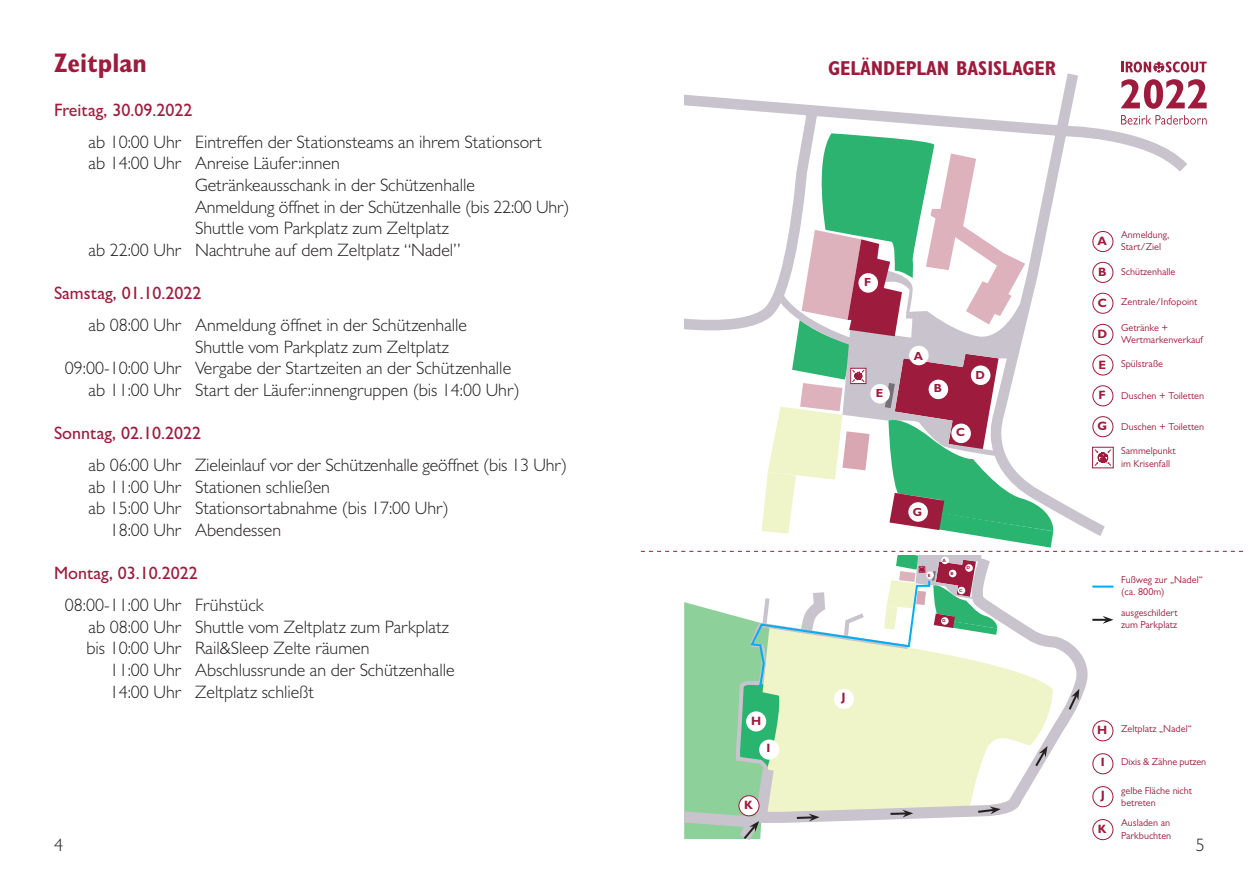
<style>
.page{position:relative;width:1259px;height:893px;background:#fff}
.page>*{position:absolute;margin:0;border:0;box-sizing:border-box;transform-origin:0 0}
.t1{font:700 condensed 27px "Gill Sans MT Pro";color:#9d1c3d}
.t2{font:700 condensed 20.25px "Gill Sans MT Pro";color:#9d1c3d}
.t3{font:300 18px/21.6px "Gill Sans MT Pro";color:#231f20}
.t4{font:500 18px "Gill Sans MT Pro";color:#9d1c3d}
.t5{font:700 12.15px "Gill Sans MT Pro";color:#9d1c3d}
.t6{font:700 11.85px "Gill Sans MT Pro";color:#9d1c3d}
.t7{font:10.05px/12.1px "Gill Sans MT Pro";color:#9d1c3d}
.t8{font:700 4.5px "Gill Sans MT Pro";color:#9d1c3d}
</style>
<div class="page">
<svg style="left:684px;top:73px;width:438px;height:60px"></svg>
<svg style="left:1121px;top:79px;width:85px;height:30px"></svg>
<svg style="left:1121px;top:62px;width:85px;height:11px"></svg>
<svg style="left:1121px;top:115px;width:85px;height:10px"></svg>
<svg style="left:641px;top:133px;width:602px;height:708px"></svg>
<h1 class="t1" style="left:54px;top:47px;width:94px">Zeitplan</h1>
<p class="t4" style="left:54px;top:99px;width:140px">Freitag, 30.09.2022</p>
<p class="t3" style="left:89px;top:131px;width:455px">ab 10:00 Uhr Eintreffen der Stationsteams an ihrem Stationsort</p>
<p class="t3" style="left:89px;top:152px;width:253px">ab 14:00 Uhr Anreise Läufer:innen</p>
<p class="t3" style="left:195px;top:174px;width:281px">Getränkeausschank in der Schützenhalle</p>
<p class="t3" style="left:195px;top:195px;width:376px">Anmeldung öffnet in der Schützenhalle (bis 22:00 Uhr)</p>
<p class="t3" style="left:195px;top:217px;width:255px">Shuttle vom Parkplatz zum Zeltplatz</p>
<p class="t3" style="left:89px;top:239px;width:373px">ab 22:00 Uhr Nachtruhe auf dem Zeltplatz “Nadel”</p>
<p class="t4" style="left:54px;top:282px;width:149px">Samstag, 01.10.2022</p>
<p class="t3" style="left:89px;top:314px;width:380px">ab 08:00 Uhr Anmeldung öffnet in der Schützenhalle</p>
<p class="t3" style="left:195px;top:335px;width:255px">Shuttle vom Parkplatz zum Zeltplatz</p>
<p class="t3" style="left:65px;top:357px;width:448px">09:00-10:00 Uhr Vergabe der Startzeiten an der Schützenhalle</p>
<p class="t3" style="left:89px;top:379px;width:433px">ab 11:00 Uhr Start der Läufer:innengruppen (bis 14:00 Uhr)</p>
<p class="t4" style="left:54px;top:422px;width:148px">Sonntag, 02.10.2022</p>
<p class="t3" style="left:89px;top:454px;width:480px">ab 06:00 Uhr Zieleinlauf vor der Schützenhalle geöffnet (bis 13 Uhr)</p>
<p class="t3" style="left:89px;top:476px;width:243px">ab 11:00 Uhr Stationen schließen</p>
<p class="t3" style="left:89px;top:497px;width:362px">ab 15:00 Uhr Stationsortabnahme (bis 17:00 Uhr)</p>
<p class="t3" style="left:110px;top:519px;width:173px">18:00 Uhr Abendessen</p>
<p class="t4" style="left:54px;top:562px;width:145px">Montag, 03.10.2022</p>
<p class="t3" style="left:86px;top:594px;width:364px;text-indent:-22px">08:00-11:00 Uhr Frühstück<br>ab 08:00 Uhr Shuttle vom Zeltplatz zum Parkplatz bis 10:00 Uhr Rail&amp;Sleep Zelte räumen</p>
<p class="t3" style="left:110px;top:659px;width:346px">11:00 Uhr Abschlussrunde an der Schützenhalle<br>14:00 Uhr Zeltplatz schließt</p>
<p class="t2" style="left:828px;top:56px;width:229px">GELÄNDEPLAN BASISLAGER</p>
<p class="t5" style="left:751px;top:713px;width:12px">H</p>
<p class="t5" style="left:766px;top:740px;width:5px">I</p>
<p class="t6" style="left:864px;top:275px;width:9px">F</p>
<p class="t6" style="left:876px;top:385px;width:9px">E</p>
<p class="t5" style="left:841px;top:689px;width:6px">J</p>
<p class="t6" style="left:914px;top:348px;width:11px">A</p>
<p class="t6" style="left:934px;top:381px;width:10px">B</p>
<p class="t6" style="left:975px;top:368px;width:11px">D</p>
<p class="t6" style="left:956px;top:425px;width:10px">C</p>
<p class="t6" style="left:913px;top:505px;width:11px">G</p>
<p class="t8" style="left:942px;top:557px;width:5px">A</p>
<p class="t8" style="left:966px;top:565px;width:5px">D</p>
<p class="t8" style="left:928px;top:572px;width:4px">E</p>
<p class="t8" style="left:950px;top:571px;width:5px">B</p>
<p class="t8" style="left:942px;top:618px;width:5px">G</p>
<p class="t8" style="left:959px;top:588px;width:5px">C</p>
<p class="t5" style="left:1097px;top:233px;width:11px">A</p>
<p class="t5" style="left:1098px;top:264px;width:10px">B</p>
<p class="t5" style="left:1097px;top:295px;width:11px">C</p>
<p class="t5" style="left:1097px;top:326px;width:11px">D</p>
<p class="t5" style="left:1098px;top:357px;width:9px">E</p>
<p class="t5" style="left:1098px;top:388px;width:9px">F</p>
<p class="t5" style="left:1097px;top:419px;width:11px">G</p>
<p class="t7" style="left:1121px;top:228px;width:50px">Anmeldung,<br>Start/Ziel</p>
<p class="t7" style="left:1121px;top:265px;width:56px">Schützenhalle</p>
<p class="t7" style="left:1121px;top:296px;width:78px">Zentrale/Infopoint</p>
<p class="t7" style="left:1121px;top:322px;width:83px">Getränke +<br>Wertmarkenverkauf</p>
<p class="t7" style="left:1121px;top:358px;width:43px">Spülstraße</p>
<p class="t7" style="left:1121px;top:389px;width:84px">Duschen + Toiletten</p>
<p class="t7" style="left:1121px;top:420px;width:84px">Duschen + Toiletten</p>
<p class="t7" style="left:1121px;top:445px;width:56px">Sammelpunkt im Krisenfall</p>
<p class="t7" style="left:1121px;top:573px;width:83px">Fußweg zur „Nadel“ (ca. 800m)</p>
<p class="t7" style="left:1121px;top:607px;width:58px">ausgeschildert zum Parkplatz</p>
<p class="t5" style="left:1097px;top:723px;width:12px">H</p>
<p class="t7" style="left:1121px;top:723px;width:72px">Zeltplatz „Nadel“</p>
<p class="t5" style="left:1100px;top:755px;width:5px">I</p>
<p class="t5" style="left:1100px;top:788px;width:6px">J</p>
<p class="t5" style="left:1098px;top:822px;width:10px">K</p>
<p class="t7" style="left:1121px;top:756px;width:87px">Dixis &amp; Zähne putzen</p>
<p class="t7" style="left:1121px;top:784px;width:72px">gelbe Fläche nicht betreten</p>
<p class="t7" style="left:1121px;top:817px;width:52px">Ausladen an<br>Parkbuchten</p>
<p class="t5" style="left:744px;top:798px;width:10px">K</p>
<p class="t3" style="left:54px;top:834px;width:10px">4</p>
<p class="t3" style="left:1196px;top:834px;width:10px">5</p>
</div>
